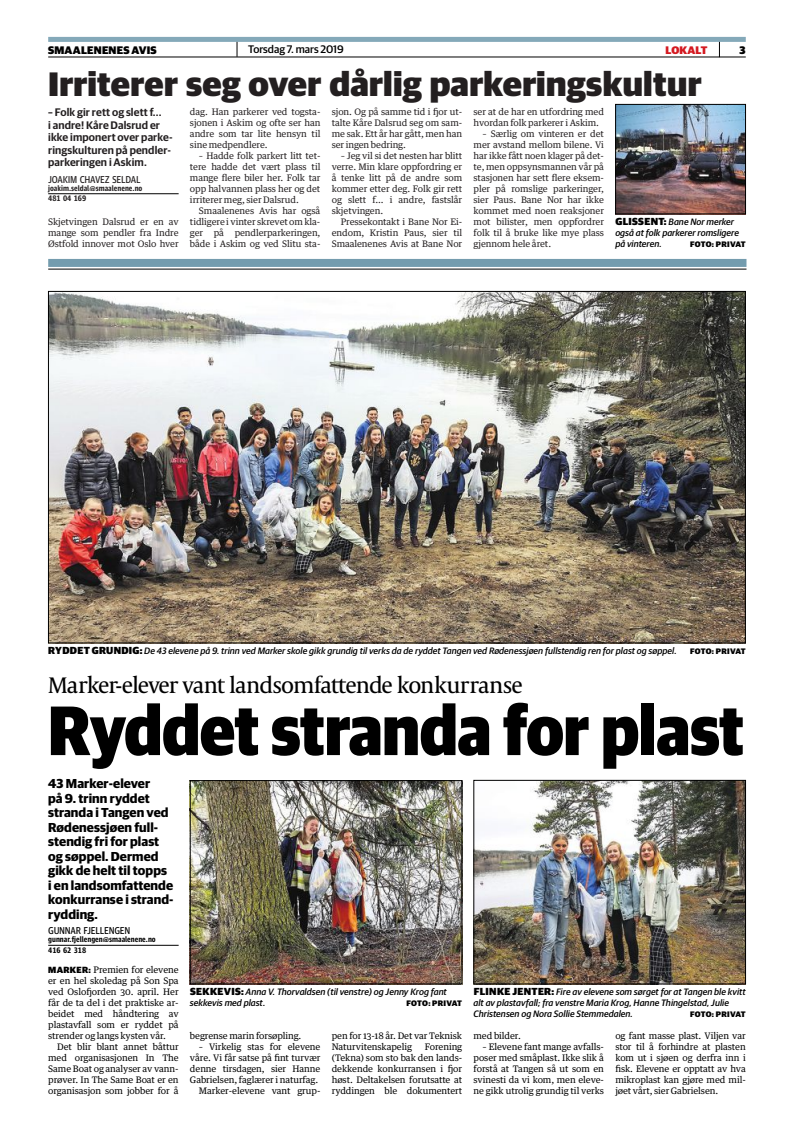
<style>
.page{position:relative;width:794px;height:1134px;background:#fff}
.page>*{position:absolute;margin:0;border:0;box-sizing:border-box;transform-origin:0 0}
.t1{font:900 70px "Guardian Sans";letter-spacing:-.01em;color:#000;scale:.89 1}
.t2{font:900 34px "Guardian Sans";letter-spacing:.005em;color:#231f20}
.t3{font:23px "Capitolium News 2";letter-spacing:-.04em;color:#000}
.t4{font:700 13px/14.5px "Guardian Sans";letter-spacing:.005em;color:#000}
.t5{font:600 11px/12.5px "Guardian Sans";letter-spacing:.01em;color:#231f20}
.t6{font:500 11px "Guardian Sans";color:#000}
.t7{font:900 11px "Guardian Sans";letter-spacing:.02em;color:#000}
.t8{font:900 11px "Guardian Sans";letter-spacing:.01em;color:#d41920}
.t9{font:10px "Guardian Agate Sans 4 D";letter-spacing:-.03em;color:#231f20;scale:.95 1}
.t10{font:10px "Guardian Agate Sans 4 D";letter-spacing:-.03em;color:#000;scale:.95 1}
.t11{font:italic 500 9.3px/11px "Guardian Sans";letter-spacing:.005em;color:#000}
.t12{font:9px/11px "Guardian Text Egyp";letter-spacing:-.01em;color:#231f20;text-align:justify}
.t13{font:9px/11px "Guardian Text Egyp";letter-spacing:-.01em;color:#000;text-align:justify}
.t14{font:900 8px "Guardian Sans";letter-spacing:.025em;color:#000}
.t15{font:700 8px/10.8px "Guardian Agate Sans 4 D";color:#000;scale:.95 1}
.t16{font:700 8px/10.8px "Guardian Agate Sans 4 D";color:#231f20;scale:.95 1}
.s1{font-weight:900;font-style:normal;font-size:10.2px}
.s2{font-family:"Guardian Sans";font-weight:900}
</style>
<div class="page">
<svg style="left:237px;top:42px;width:1px;height:15px"></svg>
<svg style="left:719px;top:42px;width:1px;height:15px"></svg>
<hr style="left:48px;top:57px;width:698px;height:1px;background:#000">
<div style="left:48px;top:37px;width:698px;height:5px;background:#84a9b9"></div>
<hr style="left:48px;top:945px;width:131px;height:1px;background:#000">
<img style="left:50px;top:293px;width:693px;height:348px">
<img style="left:192px;top:782px;width:268px;height:200px">
<div style="left:190px;top:780px;width:272px;height:204px;border:1px solid #000"></div>
<img style="left:475px;top:782px;width:269px;height:200px">
<div style="left:473px;top:780px;width:273px;height:204px;border:1px solid #000"></div>
<div style="left:48px;top:259px;width:698px;height:8px;background:#749cae"></div>
<hr style="left:48px;top:269px;width:698px;height:1px;background:#000">
<img style="left:617px;top:106px;width:127px;height:106px">
<div style="left:615px;top:104px;width:131px;height:110px;border:1px solid #000"></div>
<hr style="left:48px;top:193px;width:131px;height:1px;background:#000">
<p class="t7" style="left:48px;top:41px;width:110px">SMAALENENES AVIS</p>
<p class="t6" style="left:248px;top:41px;width:97px">Torsdag 7. mars 2019</p>
<p class="t8" style="left:665px;top:41px;width:43px">LOKALT</p>
<p class="t7" style="left:739px;top:41px;width:8px">3</p>
<h2 class="t2" style="left:48px;top:58px;width:655px">IRRITERER SEG OVER DÅRLIG PARKERINGSKULTUR</h2>
<p class="t5" style="left:48px;top:105px;width:126px">– Folk gir rett og slett f...<br>i andre! Kåre Dalsrud er ikke imponert over parke&shy;ringskulturen på pendler&shy;parkeringen i Askim.</p>
<p class="t9" style="left:48px;top:172px;width:99px">JOAKIM CHAVEZ SELDAL</p>
<p class="t16" style="left:48px;top:182px;width:101px">joakim.seldal@smaalenene.no<br>481 04 169</p>
<p class="t12" style="left:48px;top:216px;width:132px">Skjetvingen Dalsrud er en av mange som pendler fra Indre Østfold innover mot Oslo hver</p>
<p class="t12" style="left:190px;top:105px;width:132px">dag. Han parkerer ved togsta&shy;sjonen i Askim og ofte ser han andre som tar lite hensyn til sine medpendlere.</p>
<p class="t12" style="left:190px;top:149px;width:132px;text-indent:9px">– Hadde folk parkert litt tet&shy;tere hadde det vært plass til mange flere biler her. Folk tar opp halvannen plass her og det irriterer meg, sier Dalsrud.</p>
<p class="t12" style="left:190px;top:204px;width:132px;text-indent:9px">Smaalenenes Avis har også tidligere i vinter skrevet om kla&shy;ger på pendlerparkeringen, både i Askim og ved Slitu sta-</p>
<p class="t12" style="left:332px;top:105px;width:132px">sjon. Og på samme tid i fjor ut&shy;talte Kåre Dalsrud seg om sam&shy;me sak. Ett år har gått, men han ser ingen bedring.</p>
<p class="t12" style="left:332px;top:149px;width:132px;text-indent:9px">– Jeg vil si det nesten har blitt verre. Min klare oppfordring er å tenke litt på de andre som kommer etter deg. Folk gir rett og slett f... i andre, fastslår skjetvingen.</p>
<p class="t12" style="left:332px;top:215px;width:132px;text-indent:9px">Pressekontakt i Bane Nor Ei&shy;endom, Kristin Paus, sier til Smaalenenes Avis at Bane Nor</p>
<p class="t12" style="left:473px;top:105px;width:132px">ser at de har en utfordring med hvordan folk parkerer i Askim.</p>
<p class="t12" style="left:473px;top:127px;width:132px;text-indent:9px">– Særlig om vinteren er det mer avstand mellom bilene. Vi har ikke fått noen klager på det&shy;te, men oppsynsmannen vår på stasjonen har sett flere eksem&shy;pler på romslige parkeringer, sier Paus. Bane Nor har ikke kommet med noen reaksjoner mot bilister, men oppfordrer folk til å bruke like mye plass gjennom hele året.</p>
<p class="t11" style="left:615px;top:216px;width:125px"><span class="s1">GLISSENT:</span> Bane Nor merker også at folk parkerer romsligere på vinteren.</p>
<p class="t14" style="left:690px;top:238px;width:57px">FOTO: PRIVAT</p>
<p class="t11" style="left:48px;top:645px;width:630px"><span class="s1">RYDDET GRUNDIG:</span> De 43 elevene på 9. trinn ved Marker skole gikk grundig til verks da de ryddet Tangen ved Rødenessjøen fullstendig ren for plast og søppel.</p>
<p class="t14" style="left:690px;top:645px;width:57px">FOTO: PRIVAT</p>
<h3 class="t3" style="left:48px;top:669px;width:476px">Marker-elever vant landsomfattende konkurranse</h3>
<h1 class="t1" style="left:48px;top:677px;width:783px">RYDDET STRANDA FOR PLAST</h1>
<h3 class="t4" style="left:48px;top:775px;width:127px">43 Marker-elever<br>på 9. trinn ryddet stranda i Tangen ved<br>Rødenessjøen full&shy;stendig fri for plast og søppel. Dermed gikk de helt til topps i en landsomfattende konkurranse i strand&shy;rydding.</h3>
<p class="t10" style="left:48px;top:924px;width:88px">GUNNAR FJELLENGEN</p>
<p class="t15" style="left:48px;top:934px;width:115px">gunnar.fjellengen@smaalenene.no<br>416 62 318</p>
<p class="t13" style="left:48px;top:964px;width:132px"><span class="s2">MARKER:</span> Premien for elevene er en hel skoledag på Son Spa ved Oslofjorden 30. april. Her får de ta del i det praktiske ar&shy;beidet med håndtering av plastavfall som er ryddet på strender og langs kysten vår.</p>
<p class="t13" style="left:48px;top:1040px;width:132px;text-indent:9px">Det blir blant annet båttur med organisasjonen In The Same Boat og analyser av vann&shy;prøver. In The Same Boat er en organisasjon som jobber for å</p>
<p class="t11" style="left:190px;top:986px;width:258px"><span class="s1">SEKKEVIS:</span> Anna V. Thorvaldsen (til venstre) og Jenny Krog fant sekkevis med plast.</p>
<p class="t14" style="left:406px;top:997px;width:57px">FOTO: PRIVAT</p>
<p class="t13" style="left:190px;top:1030px;width:113px">begrense marin forsøpling.</p>
<p class="t13" style="left:190px;top:1040px;width:132px;text-align:right">– Virkelig stas for elevene våre. Vi får satse på fint turvær denne tirsdagen, sier Hanne<br>Gabrielsen, faglærer i naturfag.<br>Marker-elevene vant grup-</p>
<p class="t13" style="left:332px;top:1029px;width:132px">pen for 13-18 år. Det var Teknisk<br>Naturvitenskapelig</p>
<p class="t13" style="left:332px;top:1040px;width:132px;text-indent:93px">Forening (Tekna) som sto bak den lands&shy;dekkende konkurransen i fjor høst. Deltakelsen forutsatte at ryddingen ble dokumentert</p>
<p class="t11" style="left:473px;top:986px;width:274px"><span class="s1">FLINKE JENTER:</span> Fire av elevene som sørget for at Tangen ble kvitt alt av plastavfall; fra venstre Maria Krog, Hanne Thingelstad, Julie<br>Christensen og Nora Sollie Stemmedalen.</p>
<p class="t14" style="left:690px;top:1008px;width:57px">FOTO: PRIVAT</p>
<p class="t13" style="left:473px;top:1029px;width:49px">med bilder.</p>
<p class="t13" style="left:473px;top:1040px;width:132px;text-indent:9px">– Elevene fant mange avfalls&shy;poser med småplast. Ikke slik å forstå at Tangen så ut som en svinesti da vi kom, men eleve&shy;ne gikk utrolig grundig til verks</p>
<p class="t13" style="left:615px;top:1029px;width:132px">og fant masse plast. Viljen var stor til å forhindre at plasten kom ut i sjøen og derfra inn i fisk. Elevene er opptatt av hva mikroplast kan gjøre med mil&shy;jøet vårt, sier Gabrielsen.</p>
</div>
